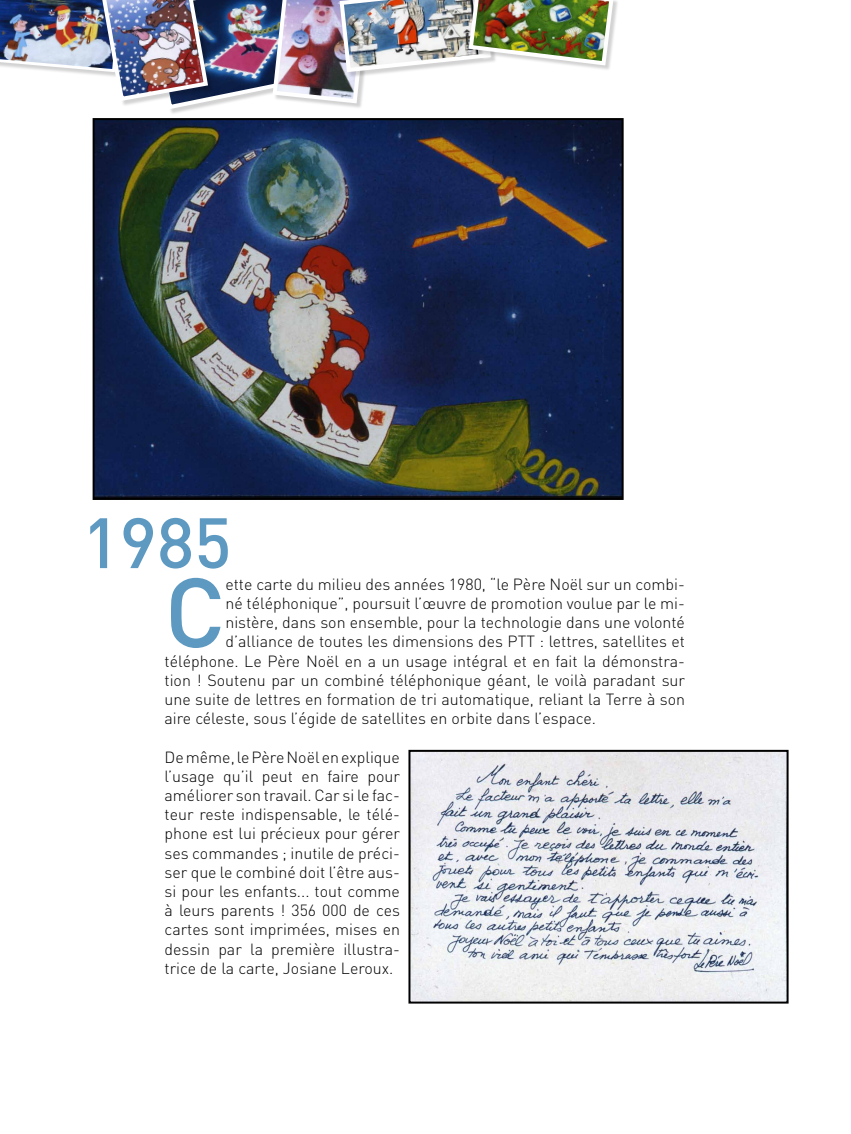
<style>
.page{position:relative;width:851px;height:1134px;background:#fff}
.page>*{position:absolute;margin:0;border:0;box-sizing:border-box;transform-origin:0 0}
.t1{font:500 96.9px "DIN";color:#5d99c1}
.t2{font:500 70px "DIN";color:#5d99c1}
.t3{font:300 16px/19.2px "DIN";color:#000;text-align:justify}
</style>
<div class="page">
<div style="left:469px;top:0;width:150px;height:71px;background:#000;opacity:.18"></div>
<img style="left:0;top:0;width:615px;height:112px">
<img style="left:96px;top:121px;width:524px;height:376px">
<div style="left:93px;top:118px;width:530px;height:382px;border:2px solid #000"></div>
<img style="left:411px;top:753px;width:374px;height:247px">
<div style="left:408px;top:750px;width:380px;height:253px;border:2px solid #000"></div>
<h2 class="t2" style="left:82px;top:498px;width:151px">1985</h2>
<h1 class="t1" style="left:164px;top:550px;width:62px">C</h1>
<p class="t3" style="left:225px;top:574px;width:461px">ette carte du milieu des années 1980, “le Père Noël sur un combi-</p>
<p class="t3" style="left:225px;top:593px;width:461px">né téléphonique”, poursuit l’œuvre de promotion voulue par le mi-</p>
<p class="t3" style="left:225px;top:613px;width:461px">nistère, dans son ensemble, pour la technologie dans une volonté</p>
<p class="t3" style="left:225px;top:632px;width:461px">d’alliance de toutes les dimensions des PTT : lettres, satellites et</p>
<p class="t3" style="left:164px;top:651px;width:522px">téléphone. Le Père Noël en a un usage intégral et en fait la démonstra-</p>
<p class="t3" style="left:164px;top:670px;width:522px">tion ! Soutenu par un combiné téléphonique géant, le voilà paradant sur</p>
<p class="t3" style="left:164px;top:689px;width:522px">une suite de lettres en formation de tri automatique, reliant la Terre à son</p>
<p class="t3" style="left:164px;top:709px;width:433px">aire céleste, sous l’égide de satellites en orbite dans l’espace.</p>
<p class="t3" style="left:164px;top:747px;width:237px">De même, le Père Noël en explique l’usage qu’il peut en faire pour améliorer son travail. Car si le fac&shy;teur reste indispensable, le télé&shy;phone est lui précieux pour gérer ses commandes ; inutile de préci&shy;ser que le combiné doit l’être aus&shy;si pour les enfants... tout comme à leurs parents ! 356 000 de ces cartes sont imprimées, mises en dessin par la première illustra&shy;trice de la carte, Josiane Leroux.</p>
</div>
